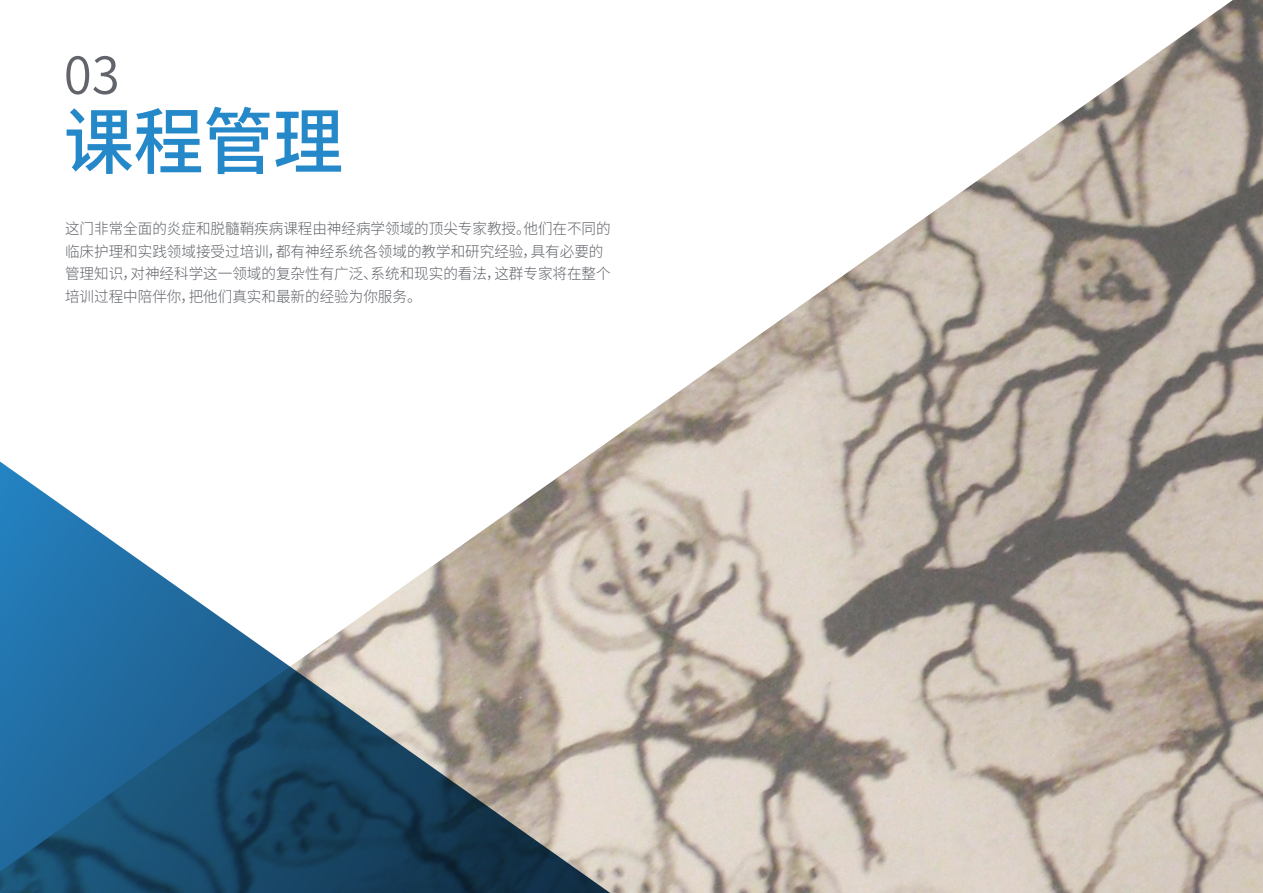
<style>
.page{position:relative;width:1263px;height:893px;background:#fff}
.page>*{position:absolute;margin:0;border:0;box-sizing:border-box;transform-origin:0 0}
.t1{font:500 72px "Source Han Sans CN";color:#2488c9}
.t2{font:52.5px "Source Han Sans CN";color:#61646a}
.t3{font:300 15px/22.5px "Source Han Sans CN";color:#61646a}
</style>
<div class="page">
<img style="left:602px;top:0;width:661px;height:893px">
<svg style="left:0;top:446px;width:640px;height:447px"></svg>
<h2 class="t2" style="left:64px;top:45px;width:57px">03</h2>
<h1 class="t1" style="left:64px;top:101px;width:281px">课程管理</h1>
<p class="t3" style="left:65px;top:218px;width:547px">这门非常全面的炎症和脱髓鞘疾病课程由神经病学领域的顶尖专家教授。他们在不同的临床护理和实践领域接受过培训，都有神经系统各领域的教学和研究经验，具有必要的管理知识，对神经科学这一领域的复杂性有广泛、系统和现实的看法，这群专家将在整个培训过程中陪伴你，把他们真实和最新的经验为你服务。</p>
</div>
